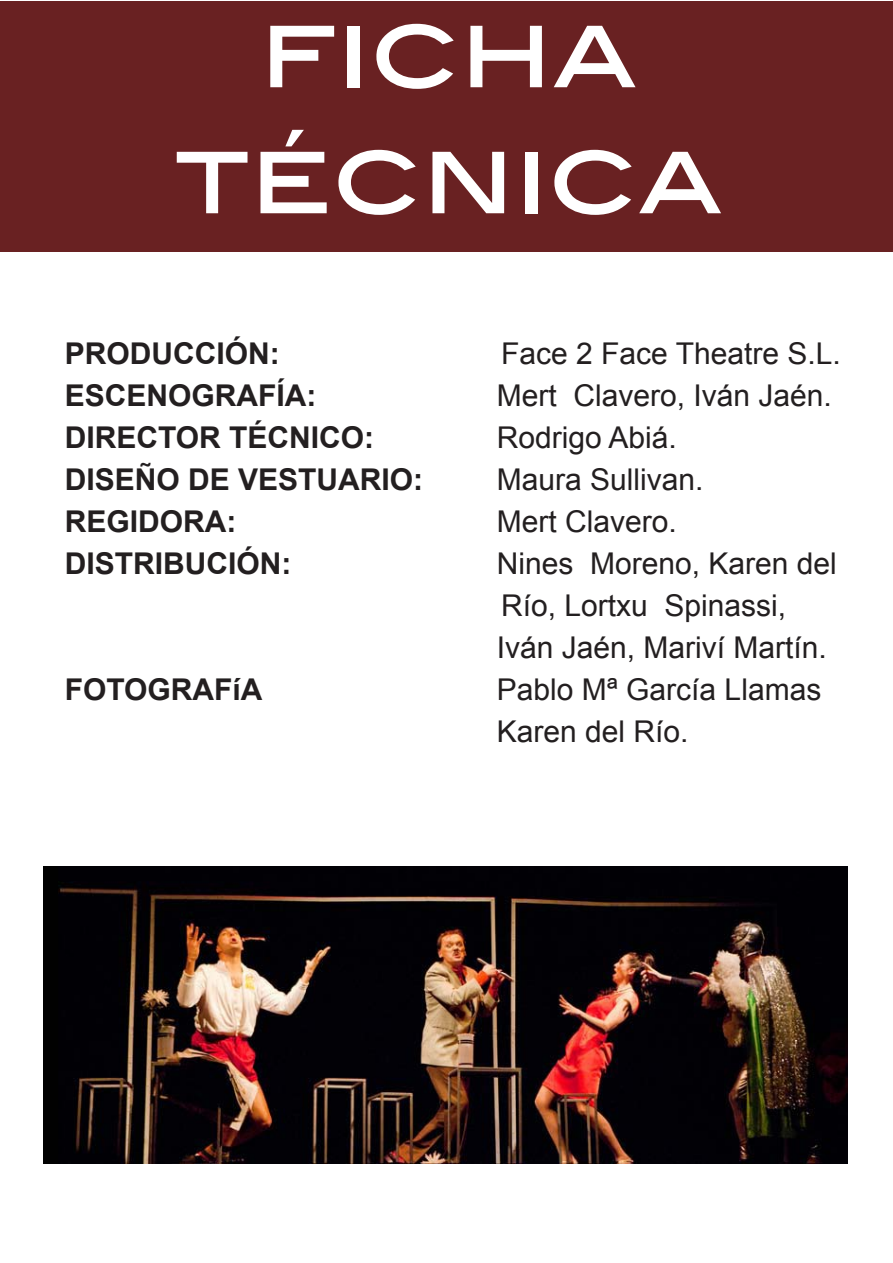
<style>
.page{position:relative;width:893px;height:1263px;background:#fff}
.page>*{position:absolute;margin:0;border:0;box-sizing:border-box;transform-origin:0 0}
.t1{font:99.9px/126px "Blair Md ITCTT Medium";color:#fff;text-align:center}
.t2{font:30px/42px "Arial";color:#231f20}
.t3{font:700 30px "Arial";color:#231f20}
</style>
<div class="page">
<div style="left:0;top:1px;width:892px;height:250px;background:#692122"></div>
<img style="left:43px;top:866px;width:804px;height:298px">
<h1 class="t1" style="left:174px;top:-12px;width:550px">FICHA<br>TÉCNICA</h1>
<p class="t3" style="left:65px;top:337px;width:216px">PRODUCCIÓN:</p>
<p class="t2" style="left:501px;top:333px;width:341px">Face 2 Face Theatre S.L.</p>
<p class="t3" style="left:65px;top:379px;width:253px">ESCENOGRAFÍA:</p>
<p class="t2" style="left:497px;top:375px;width:337px">Mert Clavero, Iván Jaén.</p>
<p class="t3" style="left:65px;top:421px;width:311px">DIRECTOR TÉCNICO:</p>
<p class="t2" style="left:497px;top:417px;width:182px">Rodrigo Abiá.</p>
<p class="t3" style="left:65px;top:463px;width:360px">DISEÑO DE VESTUARIO:</p>
<p class="t2" style="left:497px;top:459px;width:208px">Maura Sullivan.</p>
<p class="t3" style="left:65px;top:505px;width:173px">REGIDORA:</p>
<p class="t2" style="left:497px;top:501px;width:182px">Mert Clavero.</p>
<p class="t3" style="left:65px;top:547px;width:228px">DISTRIBUCIÓN:</p>
<p class="t2" style="left:497px;top:543px;width:342px">Nines Moreno, Karen del<br>Río, Lortxu Spinassi,<br>Iván Jaén, Mariví Martín.</p>
<p class="t3" style="left:65px;top:673px;width:199px">FOTOGRAFíA</p>
<p class="t2" style="left:497px;top:669px;width:326px">Pablo Mª García Llamas<br>Karen del Río.</p>
</div>
